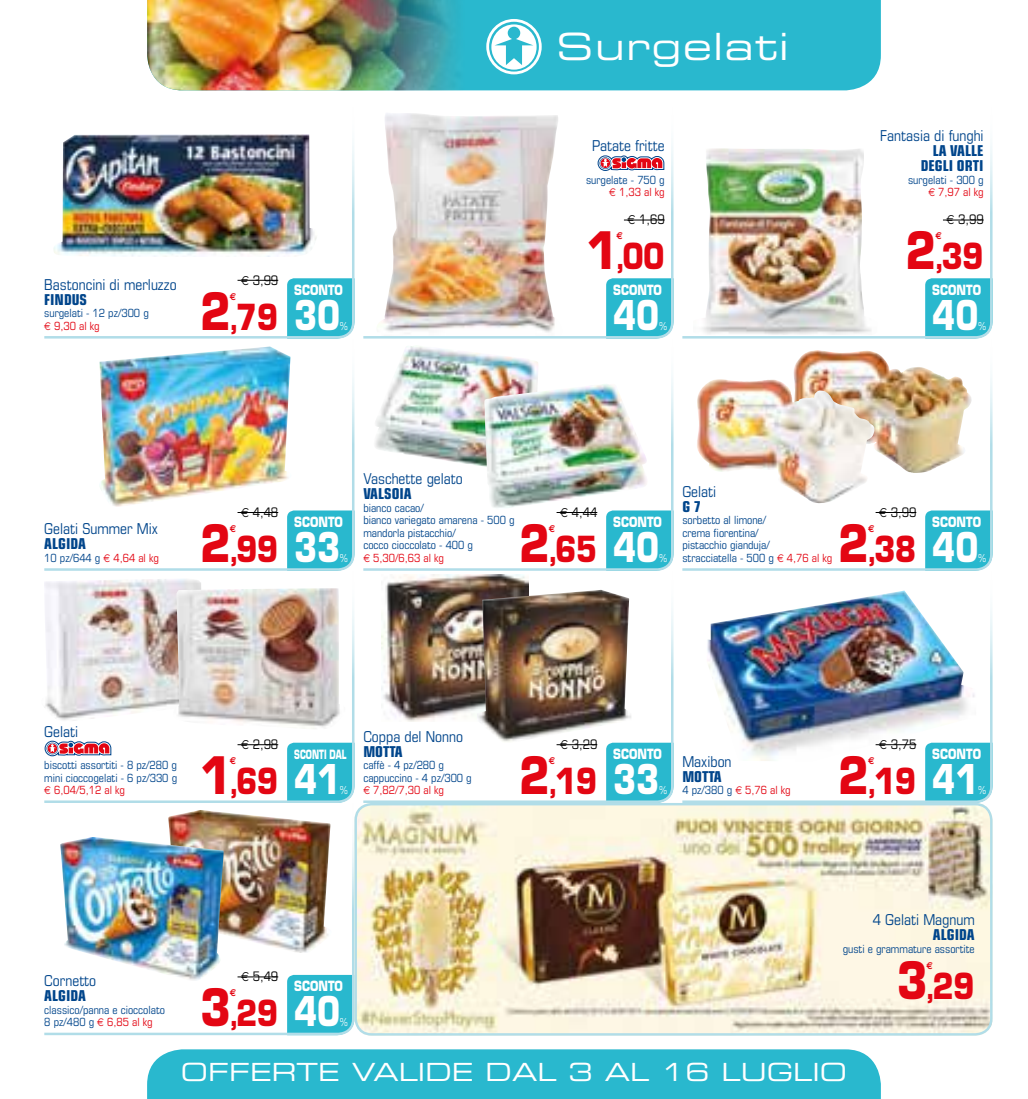
<style>
.page{position:relative;width:1028px;height:1099px;background:#fff}
.page>*{position:absolute;margin:0;border:0;box-sizing:border-box;transform-origin:0 0}
.t1{font:700 50.25px "Eurostile";color:#e30613;scale:.85 1}
.t2{font:700 40px "Eurostile";color:#fff;scale:.8 1}
.t3{font:37.5px "Eurostile Extended Two";letter-spacing:.04em;color:#fff}
.t4{font:700 35px "Eurostile";letter-spacing:-.025em;color:#e30613;scale:.85 1}
.t5{font:25px "Eurostile Extended Two";color:#fff}
.t6{font:15px "Eurostile Condensed 2";color:#00458b}
.t7{font:15px/15px "Eurostile Bold Condensed 2";color:#00458b;text-align:right}
.t8{font:700 13.75px "Eurostile";color:#fff;scale:.8 1}
.t9{font:13.12px "Eurostile Condensed 2";color:#000}
.t10{font:700 12.5px "Eurostile";color:#fff;scale:.65 1}
.t11{font:11.25px/12.5px "Eurostile Condensed 2";color:#00458b}
.t12{font:10.62px "Eurostile";color:#fff;scale:.8 1}
.t13{font:700 10px "Euro Sans";color:#e30613;scale:.85 1}
.s1{font-family:"Euro Sans";color:#e30613}
.s2{color:#e30613}
.s3{font-family:"Euro Sans"}
.s4{font-size:30px}
</style>
<div class="page">
<div style="left:572px;top:0;width:309px;height:90px;background:#29b8ce"></div>
<img style="left:147px;top:0;width:425px;height:90px">
<svg style="left:486px;top:19px;width:55px;height:55px"></svg>
<div style="left:147px;top:1049px;width:734px;height:49px;background:#29b8ce"></div>
<img style="left:53px;top:134px;width:302px;height:202px">
<img style="left:702px;top:145px;width:291px;height:191px">
<img style="left:375px;top:346px;width:299px;height:222px">
<img style="left:682px;top:336px;width:311px;height:232px">
<img style="left:44px;top:810px;width:310px;height:226px">
<img style="left:682px;top:568px;width:311px;height:235px">
<img style="left:363px;top:568px;width:311px;height:235px">
<img style="left:363px;top:113px;width:311px;height:226px">
<img style="left:44px;top:336px;width:311px;height:232px">
<img style="left:44px;top:568px;width:311px;height:235px">
<img style="left:357px;top:803px;width:635px;height:232px">
<div style="left:354px;top:803px;width:638px;height:232px;border:2px solid #b1dde8;border-radius:16px"></div>
<h3 class="t6" style="left:44px;top:275px;width:134px">Bastoncini di merluzzo</h3>
<h3 class="t7" style="left:44px;top:292px;width:44px">FINDUS</h3>
<p class="t11" style="left:44px;top:307px;width:106px">surgelati - 12 pz/300 g <span class="s1">€</span> <span class="s2">9,30 al kg</span></p>
<p class="t9" style="left:241px;top:272px;width:39px"><span class="s3">€</span> 3,99</p>
<h1 class="t1" style="left:200px;top:280px;width:38px">2</h1>
<p class="t13" style="left:230px;top:290px;width:9px">€</p>
<h3 class="t4" style="left:229px;top:295px;width:59px"><span class="s4">,</span>79</h3>
<p class="t8" style="left:294px;top:281px;width:62px">SCONTO</p>
<h2 class="t2" style="left:294px;top:290px;width:59px">30</h2>
<p class="t12" style="left:340px;top:319px;width:11px">%</p>
<h3 class="t3" style="left:556px;top:21px;width:234px">Surgelati</h3>
<h3 class="t6" style="left:592px;top:137px;width:74px">Patate fritte</h3>
<p class="t11" style="left:586px;top:173px;width:80px;text-align:right">surgelate - 750 g <span class="s1">€</span> <span class="s2">1,33 al kg</span></p>
<h3 class="t6" style="left:880px;top:127px;width:105px">Fantasia di funghi</h3>
<h3 class="t7" style="left:920px;top:143px;width:64px">LA VALLE<br>DEGLI ORTI</h3>
<p class="t11" style="left:908px;top:173px;width:77px;text-align:right">surgelati - 300 g <span class="s1">€</span> <span class="s2">7,97 al kg</span></p>
<p class="t9" style="left:627px;top:212px;width:39px"><span class="s3">€</span> 1,69</p>
<p class="t9" style="left:946px;top:212px;width:39px"><span class="s3">€</span> 3,99</p>
<h1 class="t1" style="left:586px;top:220px;width:38px">1</h1>
<p class="t13" style="left:616px;top:230px;width:9px">€</p>
<h3 class="t4" style="left:616px;top:235px;width:59px"><span class="s4">,</span>00</h3>
<h1 class="t1" style="left:905px;top:220px;width:38px">2</h1>
<p class="t13" style="left:935px;top:230px;width:9px">€</p>
<h3 class="t4" style="left:935px;top:235px;width:59px"><span class="s4">,</span>39</h3>
<p class="t8" style="left:613px;top:281px;width:62px">SCONTO</p>
<h2 class="t2" style="left:613px;top:290px;width:59px">40</h2>
<p class="t12" style="left:659px;top:319px;width:11px">%</p>
<p class="t8" style="left:932px;top:281px;width:62px">SCONTO</p>
<h2 class="t2" style="left:932px;top:290px;width:59px">40</h2>
<p class="t12" style="left:978px;top:319px;width:11px">%</p>
<h3 class="t6" style="left:44px;top:520px;width:115px">Gelati Summer Mix</h3>
<h3 class="t7" style="left:44px;top:536px;width:43px">ALGIDA</h3>
<p class="t11" style="left:44px;top:551px;width:116px">10 pz/644 g <span class="s1">€</span> <span class="s2">4,64 al kg</span></p>
<p class="t9" style="left:241px;top:504px;width:39px"><span class="s3">€</span> 4,48</p>
<h1 class="t1" style="left:200px;top:512px;width:38px">2</h1>
<p class="t13" style="left:230px;top:522px;width:9px">€</p>
<h3 class="t4" style="left:229px;top:527px;width:59px"><span class="s4">,</span>99</h3>
<p class="t8" style="left:294px;top:513px;width:62px">SCONTO</p>
<h2 class="t2" style="left:294px;top:522px;width:59px">33</h2>
<p class="t12" style="left:340px;top:551px;width:11px">%</p>
<h3 class="t6" style="left:363px;top:470px;width:101px">Vaschette gelato</h3>
<h3 class="t7" style="left:363px;top:486px;width:50px">VALSOIA</h3>
<p class="t11" style="left:363px;top:501px;width:153px">bianco cacao/<br>bianco variegato amarena - 500 g mandorla pistacchio/<br>cocco cioccolato - 400 g<br><span class="s1">€</span> <span class="s2">5,30/6,63 al kg</span></p>
<p class="t9" style="left:560px;top:504px;width:39px"><span class="s3">€</span> 4,44</p>
<h1 class="t1" style="left:519px;top:512px;width:38px">2</h1>
<p class="t13" style="left:549px;top:522px;width:9px">€</p>
<h3 class="t4" style="left:548px;top:527px;width:59px"><span class="s4">,</span>65</h3>
<p class="t8" style="left:613px;top:513px;width:62px">SCONTO</p>
<h2 class="t2" style="left:613px;top:522px;width:59px">40</h2>
<p class="t12" style="left:659px;top:551px;width:11px">%</p>
<h3 class="t6" style="left:682px;top:482px;width:35px">Gelati</h3>
<h3 class="t7" style="left:682px;top:499px;width:21px">G 7</h3>
<p class="t11" style="left:682px;top:514px;width:151px">sorbetto al limone/<br>crema fiorentina/<br>pistacchio gianduja/<br>stracciatella - 500 g <span class="s1">€</span> <span class="s2">4,76 al kg</span></p>
<p class="t9" style="left:879px;top:504px;width:39px"><span class="s3">€</span> 3,99</p>
<h1 class="t1" style="left:838px;top:512px;width:38px">2</h1>
<p class="t13" style="left:868px;top:522px;width:9px">€</p>
<h3 class="t4" style="left:867px;top:527px;width:59px"><span class="s4">,</span>38</h3>
<p class="t8" style="left:932px;top:513px;width:62px">SCONTO</p>
<h2 class="t2" style="left:932px;top:522px;width:59px">40</h2>
<p class="t12" style="left:978px;top:551px;width:11px">%</p>
<h3 class="t6" style="left:44px;top:722px;width:35px">Gelati</h3>
<p class="t11" style="left:44px;top:758px;width:134px;text-align:justify">biscotti assortiti - 8 pz/280 g mini cioccogelati - 6 pz/330 g <span class="s1">€</span> <span class="s2">6,04/5,12 al kg</span></p>
<p class="t9" style="left:241px;top:736px;width:39px"><span class="s3">€</span> 2,98</p>
<h1 class="t1" style="left:200px;top:744px;width:38px">1</h1>
<p class="t13" style="left:230px;top:754px;width:9px">€</p>
<h3 class="t4" style="left:229px;top:759px;width:59px"><span class="s4">,</span>69</h3>
<p class="t10" style="left:294px;top:746px;width:82px">SCONTI DAL</p>
<h2 class="t2" style="left:294px;top:754px;width:59px">41</h2>
<p class="t12" style="left:340px;top:783px;width:11px">%</p>
<h3 class="t6" style="left:363px;top:727px;width:101px">Coppa del Nonno</h3>
<h3 class="t7" style="left:363px;top:743px;width:41px">MOTTA</h3>
<p class="t11" style="left:363px;top:758px;width:110px">caffè - 4 pz/280 g cappuccino - 4 pz/300 g <span class="s1">€</span> <span class="s2">7,82/7,30 al kg</span></p>
<p class="t9" style="left:560px;top:736px;width:39px"><span class="s3">€</span> 3,29</p>
<h1 class="t1" style="left:519px;top:744px;width:38px">2</h1>
<p class="t13" style="left:549px;top:754px;width:9px">€</p>
<h3 class="t4" style="left:548px;top:759px;width:59px"><span class="s4">,</span>19</h3>
<p class="t8" style="left:613px;top:745px;width:62px">SCONTO</p>
<h2 class="t2" style="left:613px;top:754px;width:59px">33</h2>
<p class="t12" style="left:659px;top:783px;width:11px">%</p>
<h3 class="t6" style="left:682px;top:752px;width:51px">Maxibon</h3>
<h3 class="t7" style="left:682px;top:768px;width:41px">MOTTA</h3>
<p class="t11" style="left:682px;top:783px;width:110px">4 pz/380 g <span class="s1">€</span> <span class="s2">5,76 al kg</span></p>
<h3 class="t6" style="left:44px;top:971px;width:53px">Cornetto</h3>
<h3 class="t7" style="left:44px;top:988px;width:43px">ALGIDA</h3>
<p class="t11" style="left:44px;top:1003px;width:122px">classico/panna e cioccolato<br>8 pz/480 g <span class="s1">€</span> <span class="s2">6,85 al kg</span></p>
<p class="t9" style="left:241px;top:968px;width:39px"><span class="s3">€</span> 5,49</p>
<h1 class="t1" style="left:200px;top:976px;width:38px">3</h1>
<p class="t13" style="left:230px;top:986px;width:9px">€</p>
<h3 class="t4" style="left:229px;top:991px;width:59px"><span class="s4">,</span>29</h3>
<p class="t8" style="left:294px;top:977px;width:62px">SCONTO</p>
<h2 class="t2" style="left:294px;top:986px;width:59px">40</h2>
<p class="t12" style="left:340px;top:1015px;width:11px">%</p>
<p class="t9" style="left:879px;top:736px;width:39px"><span class="s3">€</span> 3,75</p>
<h1 class="t1" style="left:838px;top:744px;width:38px">2</h1>
<p class="t13" style="left:868px;top:754px;width:9px">€</p>
<h3 class="t4" style="left:867px;top:759px;width:59px"><span class="s4">,</span>19</h3>
<p class="t8" style="left:932px;top:745px;width:62px">SCONTO</p>
<h2 class="t2" style="left:932px;top:754px;width:59px">41</h2>
<p class="t12" style="left:978px;top:783px;width:11px">%</p>
<h3 class="t6" style="left:872px;top:910px;width:103px">4 Gelati Magnum</h3>
<h3 class="t7" style="left:933px;top:927px;width:43px">ALGIDA</h3>
<p class="t11" style="left:842px;top:942px;width:133px">gusti e grammature assortite</p>
<h1 class="t1" style="left:896px;top:949px;width:38px">3</h1>
<p class="t13" style="left:926px;top:960px;width:9px">€</p>
<h3 class="t4" style="left:926px;top:964px;width:59px"><span class="s4">,</span>29</h3>
<h3 class="t5" style="left:181px;top:1055px;width:667px">OFFERTE VALIDE DAL 3 AL 16 LUGLIO</h3>
</div>
